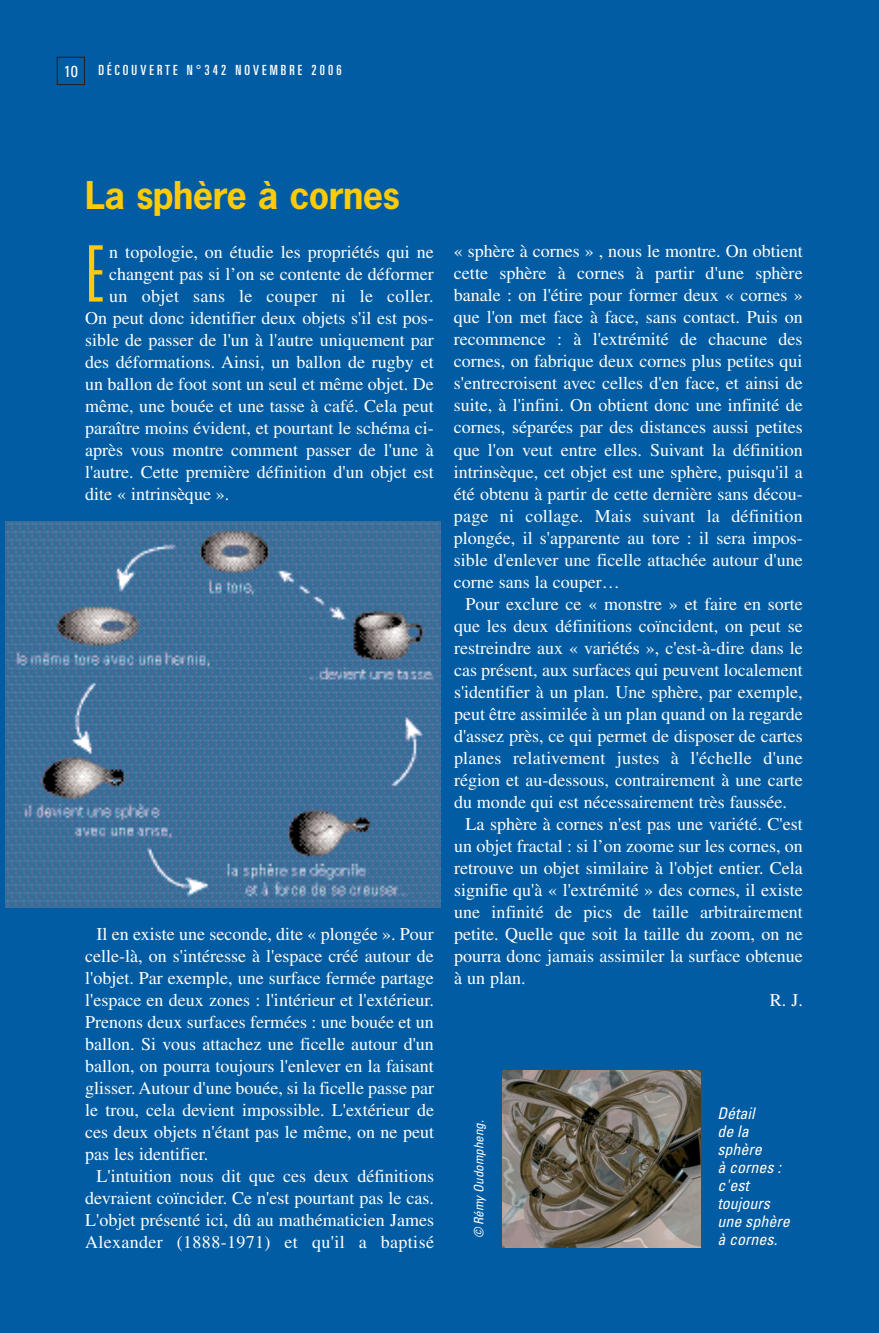
<style>
.page{position:relative;width:879px;height:1333px;background:#fff}
.page>*{position:absolute;margin:0;border:0;box-sizing:border-box;transform-origin:0 0}
.t1{font:300 ultra-condensed 78px "Univers";color:#feca0a}
.t2{font:700 36px "News Gothic";letter-spacing:-.02em;color:#feca0a}
.t3{font:18px/22px "Times";color:#fff;text-align:justify}
.t4{font:18px "Times";letter-spacing:.02em;color:#fff}
.t5{font:italic condensed 16px/18px "Univers";color:#fff}
.t6{font:condensed 16px "Univers";color:#fff}
.t7{font:ultra-condensed 14px "Univers";letter-spacing:.225em;color:#fff}
.t8{font:italic condensed 13px "Univers";color:#fff}
</style>
<div class="page">
<div style="left:0;top:0;width:879px;height:1332px;background:#015ca3"></div>
<div style="left:57px;top:57px;width:28px;height:28px;border:1px solid #231f20"></div>
<img style="left:6px;top:522px;width:435px;height:385px">
<img style="left:503px;top:1070px;width:197px;height:176px">
<p class="t6" style="left:64px;top:65px;width:16px">10</p>
<p class="t7" style="left:98px;top:65px;width:245px">DÉCOUVERTE N°342 NOVEMBRE 2006</p>
<h2 class="t2" style="left:85px;top:176px;width:316px">La sphère à cornes</h2>
<h1 class="t1" style="left:85px;top:245px;width:22px">E</h1>
<p class="t3" style="left:109px;top:242px;width:326px">n topologie, on étudie les propriétés qui ne</p>
<p class="t3" style="left:109px;top:264px;width:326px">changent pas si l’on se contente de déformer</p>
<p class="t4" style="left:109px;top:289px;width:326px">un objet sans le couper ni le coller.</p>
<p class="t3" style="left:85px;top:308px;width:350px">On peut donc identifier deux objets s'il est pos-</p>
<p class="t3" style="left:85px;top:330px;width:350px">sible de passer de l'un à l'autre uniquement par</p>
<p class="t3" style="left:85px;top:352px;width:350px">des déformations. Ainsi, un ballon de rugby et</p>
<p class="t3" style="left:85px;top:374px;width:350px">un ballon de foot sont un seul et même objet. De</p>
<p class="t3" style="left:85px;top:396px;width:350px">même, une bouée et une tasse à café. Cela peut</p>
<p class="t3" style="left:85px;top:418px;width:350px">paraître moins évident, et pourtant le schéma ci-</p>
<p class="t3" style="left:85px;top:440px;width:350px">après vous montre comment passer de l'une à</p>
<p class="t3" style="left:85px;top:462px;width:350px">l'autre. Cette première définition d'un objet est</p>
<p class="t3" style="left:85px;top:484px;width:146px">dite « intrinsèque ».</p>
<p class="t3" style="left:85px;top:924px;width:350px;text-indent:11px">Il en existe une seconde, dite « plongée ». Pour celle-là, on s'intéresse à l'espace créé autour de l'objet. Par exemple, une surface fermée partage l'espace en deux zones : l'intérieur et l'extérieur.<br>Prenons deux surfaces fermées : une bouée et un ballon. Si vous attachez une ficelle autour d'un ballon, on pourra toujours l'enlever en la faisant glisser. Autour d'une bouée, si la ficelle passe par le trou, cela devient impossible. L'extérieur de ces deux objets n'étant pas le même, on ne peut pas les identifier.</p>
<p class="t3" style="left:85px;top:1166px;width:350px;text-indent:11px">L'intuition nous dit que ces deux définitions devraient coïncider. Ce n'est pourtant pas le cas.<br>L'objet présenté ici, dû au mathématicien James Alexander (1888-1971) et qu'il a baptisé</p>
<p class="t3" style="left:454px;top:242px;width:350px">« sphère à cornes » , nous le montre. On obtient cette sphère à cornes à partir d'une sphère banale : on l'étire pour former deux « cornes » que l'on met face à face, sans contact. Puis on recommence : à l'extrémité de chacune des cornes, on fabrique deux cornes plus petites qui s'entrecroisent avec celles d'en face, et ainsi de suite, à l'infini. On obtient donc une infinité de cornes, séparées par des distances aussi petites que l'on veut entre elles. Suivant la définition intrinsèque, cet objet est une sphère, puisqu'il a été obtenu à partir de cette dernière sans décou&shy;page ni collage. Mais suivant la définition plongée, il s'apparente au tore : il sera impos&shy;sible d'enlever une ficelle attachée autour d'une corne sans la couper…</p>
<p class="t3" style="left:465px;top:594px;width:339px">Pour exclure ce « monstre » et faire en sorte</p>
<p class="t3" style="left:454px;top:616px;width:350px">que les deux définitions coïncident, on peut se</p>
<p class="t3" style="left:454px;top:638px;width:350px">restreindre aux « variétés », c'est-à-dire dans le</p>
<p class="t3" style="left:454px;top:660px;width:350px">cas présent, aux surfaces qui peuvent localement</p>
<p class="t3" style="left:454px;top:682px;width:350px">s'identifier à un plan. Une sphère, par exemple,</p>
<p class="t3" style="left:454px;top:704px;width:350px">peut être assimilée à un plan quand on la regarde</p>
<p class="t3" style="left:454px;top:726px;width:350px">d'assez près, ce qui permet de disposer de cartes</p>
<p class="t3" style="left:454px;top:748px;width:350px">planes relativement justes à l'échelle d'une</p>
<p class="t3" style="left:454px;top:770px;width:350px">région et au-dessous, contrairement à une carte</p>
<p class="t3" style="left:454px;top:792px;width:334px">du monde qui est nécessairement très faussée.</p>
<p class="t3" style="left:465px;top:814px;width:339px">La sphère à cornes n'est pas une variété. C'est</p>
<p class="t3" style="left:454px;top:836px;width:350px">un objet fractal : si l’on zoome sur les cornes, on</p>
<p class="t3" style="left:454px;top:858px;width:350px">retrouve un objet similaire à l'objet entier. Cela</p>
<p class="t3" style="left:454px;top:880px;width:350px">signifie qu'à « l'extrémité » des cornes, il existe</p>
<p class="t3" style="left:454px;top:902px;width:350px">une infinité de pics de taille arbitrairement</p>
<p class="t3" style="left:454px;top:924px;width:350px">petite. Quelle que soit la taille du zoom, on ne</p>
<p class="t3" style="left:454px;top:946px;width:350px">pourra donc jamais assimiler la surface obtenue</p>
<p class="t3" style="left:454px;top:968px;width:73px">à un plan.</p>
<p class="t3" style="left:770px;top:990px;width:34px">R. J.</p>
<p class="t8" style="left:474px;top:1238px;width:119px;rotate:-90deg">© Rémy Oudompheng.</p>
<p class="t5" style="left:717px;top:1105px;width:74px">Détail<br>de la sphère<br>à cornes : c'est toujours une sphère à cornes.</p>
</div>
